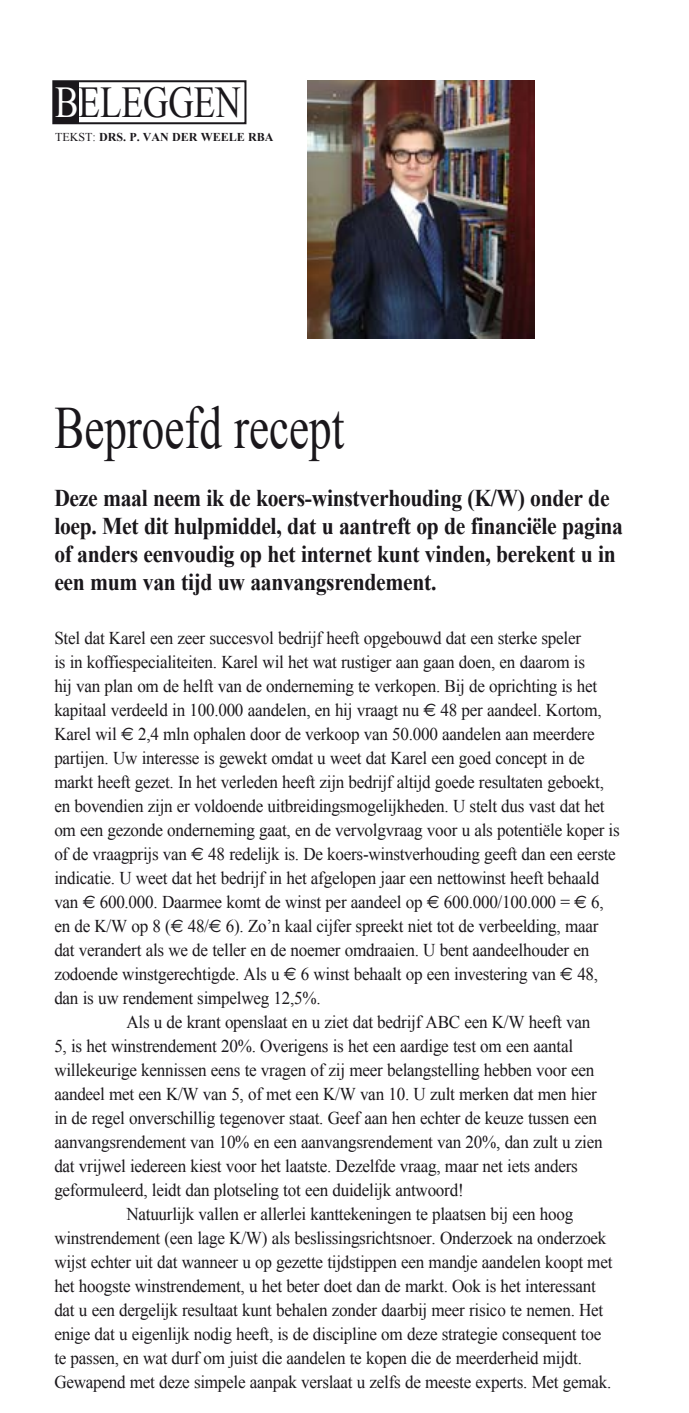
<style>
.page{position:relative;width:689px;height:1413px;background:#fff}
.page>*{position:absolute;margin:0;border:0;box-sizing:border-box;transform-origin:0 0}
.t1{font:60px "Times New Roman";color:#1a171b;scale:.75 1}
.t2{font:44px "Times New Roman";color:#1a171b;scale:.8 1}
.t3{font:700 24px/28px "Times New Roman";letter-spacing:-.015em;color:#1a171b;scale:.9 1}
.t4{font:18px "Times New Roman";letter-spacing:-.015em;color:#1a171b;scale:.95 1}
.t5{font:700 12px "Times New Roman";color:#1a171b}
.s1{color:#fff}
.s2{font-weight:400}
.s3{font-family:"Euro Sans"}
</style>
<div class="page">
<img style="left:307px;top:80px;width:227px;height:258px">
<div style="left:52px;top:80px;width:194px;height:44px;background:#fff;border:2px solid #1a171b"></div>
<div style="left:53px;top:81px;width:26px;height:43px;background:#1a171b"></div>
<h2 class="t2" style="left:55px;top:72px;width:234px"><span class="s1">B</span>ELEGGEN</h2>
<p class="t5" style="left:55px;top:128px;width:220px"><span class="s2">TEKST:</span> Drs. P. van der Weele RBA</p>
<h1 class="t1" style="left:54px;top:387px;width:388px">Beproefd recept</h1>
<h3 class="t3" style="left:54px;top:483px;width:633px">Deze maal neem ik de koers-winstverhouding (K/W) onder de loep. Met dit hulpmiddel, dat u aantreft op de financiële pagina of anders eenvoudig op het internet kunt vinden, berekent u in een mum van tijd uw aanvangsrendement.</h3>
<p class="t4" style="left:54px;top:626px;width:556px">Stel dat Karel een zeer succesvol bedrijf heeft opgebouwd dat een sterke speler</p>
<p class="t4" style="left:54px;top:650px;width:560px">is in koffiespecialiteiten. Karel wil het wat rustiger aan gaan doen, en daarom is</p>
<p class="t4" style="left:54px;top:674px;width:573px">hij van plan om de helft van de onderneming te verkopen. Bij de oprichting is het</p>
<p class="t4" style="left:54px;top:698px;width:578px">kapitaal verdeeld in 100.000 aandelen, en hij vraagt nu <span class="s3">€</span> 48 per aandeel. Kortom,</p>
<p class="t4" style="left:54px;top:722px;width:570px">Karel wil <span class="s3">€</span> 2,4 mln ophalen door de verkoop van 50.000 aandelen aan meerdere</p>
<p class="t4" style="left:54px;top:746px;width:559px">partijen. Uw interesse is gewekt omdat u weet dat Karel een goed concept in de</p>
<p class="t4" style="left:54px;top:770px;width:580px">markt heeft gezet. In het verleden heeft zijn bedrijf altijd goede resultaten geboekt,</p>
<p class="t4" style="left:54px;top:794px;width:581px">en bovendien zijn er voldoende uitbreidingsmogelijkheden. U stelt dus vast dat het</p>
<p class="t4" style="left:54px;top:818px;width:596px">om een gezonde onderneming gaat, en de vervolgvraag voor u als potentiële koper is</p>
<p class="t4" style="left:54px;top:842px;width:592px">of de vraagprijs van <span class="s3">€</span> 48 redelijk is. De koers-winstverhouding geeft dan een eerste</p>
<p class="t4" style="left:54px;top:866px;width:575px">indicatie. U weet dat het bedrijf in het afgelopen jaar een nettowinst heeft behaald</p>
<p class="t4" style="left:54px;top:890px;width:580px">van <span class="s3">€</span> 600.000. Daarmee komt de winst per aandeel op <span class="s3">€</span> 600.000/100.000 = <span class="s3">€</span> 6,</p>
<p class="t4" style="left:54px;top:914px;width:574px">en de K/W op 8 (<span class="s3">€</span> 48/<span class="s3">€</span> 6). Zo’n kaal cijfer spreekt niet tot de verbeelding, maar</p>
<p class="t4" style="left:54px;top:938px;width:564px">dat verandert als we de teller en de noemer omdraaien. U bent aandeelhouder en</p>
<p class="t4" style="left:54px;top:962px;width:574px">zodoende winstgerechtigde. Als u <span class="s3">€</span> 6 winst behaalt op een investering van <span class="s3">€</span> 48,</p>
<p class="t4" style="left:54px;top:986px;width:282px">dan is uw rendement simpelweg 12,5%.</p>
<p class="t4" style="left:126px;top:1010px;width:490px">Als u de krant openslaat en u ziet dat bedrijf ABC een K/W heeft van</p>
<p class="t4" style="left:54px;top:1034px;width:547px">5, is het winstrendement 20%. Overigens is het een aardige test om een aantal</p>
<p class="t4" style="left:54px;top:1058px;width:569px">willekeurige kennissen eens te vragen of zij meer belangstelling hebben voor een</p>
<p class="t4" style="left:54px;top:1082px;width:572px">aandeel met een K/W van 5, of met een K/W van 10. U zult merken dat men hier</p>
<p class="t4" style="left:54px;top:1106px;width:572px">in de regel onverschillig tegenover staat. Geef aan hen echter de keuze tussen een</p>
<p class="t4" style="left:54px;top:1130px;width:578px">aanvangsrendement van 10% en een aanvangsrendement van 20%, dan zult u zien</p>
<p class="t4" style="left:54px;top:1154px;width:552px">dat vrijwel iedereen kiest voor het laatste. Dezelfde vraag, maar net iets anders</p>
<p class="t4" style="left:54px;top:1178px;width:432px">geformuleerd, leidt dan plotseling tot een duidelijk antwoord!</p>
<p class="t4" style="left:126px;top:1202px;width:472px">Natuurlijk vallen er allerlei kanttekeningen te plaatsen bij een hoog</p>
<p class="t4" style="left:54px;top:1225px;width:582px">winstrendement (een lage K/W) als beslissingsrichtsnoer. Onderzoek na onderzoek</p>
<p class="t4" style="left:54px;top:1249px;width:589px">wijst echter uit dat wanneer u op gezette tijdstippen een mandje aandelen koopt met</p>
<p class="t4" style="left:54px;top:1273px;width:571px">het hoogste winstrendement, u het beter doet dan de markt. Ook is het interessant</p>
<p class="t4" style="left:54px;top:1297px;width:579px">dat u een dergelijk resultaat kunt behalen zonder daarbij meer risico te nemen. Het</p>
<p class="t4" style="left:54px;top:1321px;width:577px">enige dat u eigenlijk nodig heeft, is de discipline om deze strategie consequent toe</p>
<p class="t4" style="left:54px;top:1345px;width:557px">te passen, en wat durf om juist die aandelen te kopen die de meerderheid mijdt.</p>
<p class="t4" style="left:54px;top:1369px;width:588px">Gewapend met deze simpele aanpak verslaat u zelfs de meeste experts. Met gemak.</p>
</div>
